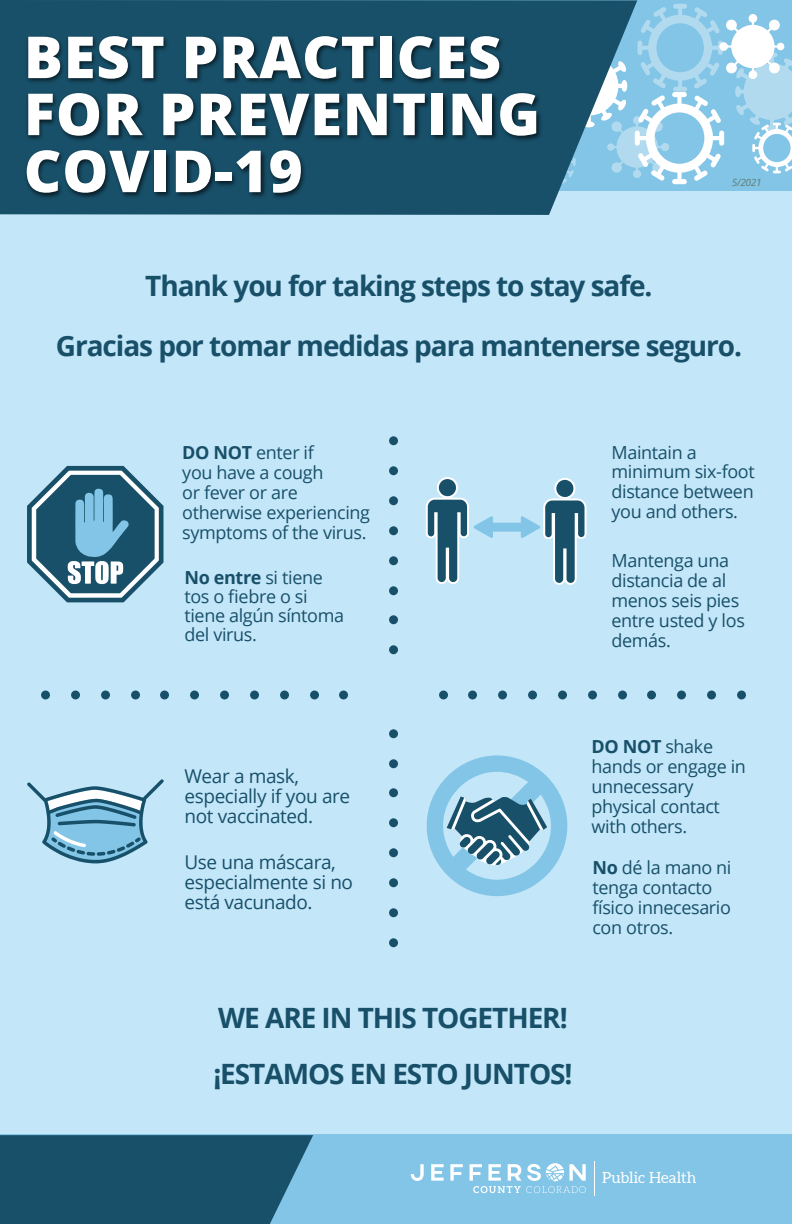
<style>
.page{position:relative;width:792px;height:1224px;background:#fff}
.page>*{position:absolute;margin:0;border:0;box-sizing:border-box;transform-origin:0 0}
.t1{font:800 58px/57px "Open Sans";letter-spacing:.015em;color:#fff}
.t2{font:700 28px/60px "Open Sans";letter-spacing:-.04em;color:#185069;text-align:center}
.t3{font:19px/20px "Open Sans";letter-spacing:-.02em;color:#185069}
.t4{font:18px/20px "Open Sans";letter-spacing:-.02em;color:#185069}
.t5{font:15.4px "Aleo";letter-spacing:.005em;color:#fff}
.t6{font:italic 10px "Open Sans";color:#627d76}
.s1{font-weight:700}
</style>
<div class="page">
<div style="left:0;top:1px;width:792px;height:1223px;background:#c3e6f9"></div>
<svg style="left:27px;top:779px;width:137px;height:84px"></svg>
<div style="left:0;top:1134px;width:792px;height:90px;background:#83c5e6"></div>
<svg style="left:0;top:1135px;width:313px;height:89px;background:#1f5871"></svg>
<hr style="left:594px;top:1161px;width:1px;height:34px;background:#fff">
<svg style="left:411px;top:1164px;width:13px;height:17px"></svg>
<svg style="left:431px;top:1164px;width:13px;height:17px"></svg>
<svg style="left:450px;top:1164px;width:13px;height:17px"></svg>
<svg style="left:470px;top:1163px;width:116px;height:30px"></svg>
<svg style="left:637px;top:4px;width:155px;height:182px;background:#a3d4ec"></svg>
<div style="left:339px;top:691px;width:9px;height:8px;background:#185069;border-radius:50%"></div>
<div style="left:280px;top:691px;width:9px;height:8px;background:#185069;border-radius:50%"></div>
<div style="left:250px;top:691px;width:9px;height:8px;background:#185069;border-radius:50%"></div>
<div style="left:310px;top:691px;width:9px;height:8px;background:#185069;border-radius:50%"></div>
<div style="left:190px;top:691px;width:9px;height:8px;background:#185069;border-radius:50%"></div>
<div style="left:160px;top:691px;width:9px;height:8px;background:#185069;border-radius:50%"></div>
<div style="left:220px;top:691px;width:9px;height:8px;background:#185069;border-radius:50%"></div>
<div style="left:101px;top:691px;width:9px;height:8px;background:#185069;border-radius:50%"></div>
<div style="left:71px;top:691px;width:9px;height:8px;background:#185069;border-radius:50%"></div>
<div style="left:41px;top:691px;width:9px;height:8px;background:#185069;border-radius:50%"></div>
<div style="left:131px;top:691px;width:9px;height:8px;background:#185069;border-radius:50%"></div>
<div style="left:677px;top:691px;width:9px;height:8px;background:#185069;border-radius:50%"></div>
<div style="left:647px;top:691px;width:9px;height:8px;background:#185069;border-radius:50%"></div>
<div style="left:707px;top:691px;width:9px;height:8px;background:#185069;border-radius:50%"></div>
<div style="left:737px;top:691px;width:9px;height:8px;background:#185069;border-radius:50%"></div>
<div style="left:588px;top:691px;width:9px;height:8px;background:#185069;border-radius:50%"></div>
<div style="left:558px;top:691px;width:9px;height:8px;background:#185069;border-radius:50%"></div>
<div style="left:618px;top:691px;width:9px;height:8px;background:#185069;border-radius:50%"></div>
<div style="left:498px;top:691px;width:9px;height:8px;background:#185069;border-radius:50%"></div>
<div style="left:468px;top:691px;width:9px;height:8px;background:#185069;border-radius:50%"></div>
<div style="left:528px;top:691px;width:9px;height:8px;background:#185069;border-radius:50%"></div>
<div style="left:439px;top:691px;width:9px;height:8px;background:#185069;border-radius:50%"></div>
<div style="left:0;top:0;width:637px;height:215px;background:#185069"></div>
<img style="left:19px;top:24px;width:638px;height:191px">
<svg style="left:426px;top:755px;width:142px;height:141px"></svg>
<div style="left:389px;top:645px;width:9px;height:9px;background:#185069;border-radius:50%"></div>
<div style="left:389px;top:615px;width:9px;height:9px;background:#185069;border-radius:50%"></div>
<div style="left:389px;top:556px;width:9px;height:9px;background:#185069;border-radius:50%"></div>
<div style="left:389px;top:526px;width:9px;height:9px;background:#185069;border-radius:50%"></div>
<div style="left:389px;top:586px;width:9px;height:9px;background:#185069;border-radius:50%"></div>
<div style="left:389px;top:466px;width:9px;height:9px;background:#185069;border-radius:50%"></div>
<div style="left:389px;top:436px;width:9px;height:9px;background:#185069;border-radius:50%"></div>
<div style="left:389px;top:496px;width:9px;height:9px;background:#185069;border-radius:50%"></div>
<div style="left:389px;top:908px;width:9px;height:9px;background:#185069;border-radius:50%"></div>
<div style="left:389px;top:878px;width:9px;height:9px;background:#185069;border-radius:50%"></div>
<div style="left:389px;top:938px;width:9px;height:9px;background:#185069;border-radius:50%"></div>
<div style="left:389px;top:818px;width:9px;height:9px;background:#185069;border-radius:50%"></div>
<div style="left:389px;top:788px;width:9px;height:9px;background:#185069;border-radius:50%"></div>
<div style="left:389px;top:848px;width:9px;height:9px;background:#185069;border-radius:50%"></div>
<div style="left:389px;top:729px;width:9px;height:9px;background:#185069;border-radius:50%"></div>
<div style="left:389px;top:759px;width:9px;height:9px;background:#185069;border-radius:50%"></div>
<svg style="left:425px;top:477px;width:162px;height:108px"></svg>
<svg style="left:27px;top:466px;width:136px;height:136px"></svg>
<h1 class="t1" style="left:24px;top:26px;width:518px">BEST PRACTICES<br>FOR PREVENTING<br>COVID-19</h1>
<p class="t6" style="left:732px;top:176px;width:31px">5/2021</p>
<h2 class="t2" style="left:56px;top:255px;width:688px">Thank you for taking steps to stay safe.<br>Gracias por tomar medidas para mantenerse seguro.</h2>
<p class="t4" style="left:182px;top:442px;width:189px"><span class="s1">DO NOT</span> enter if<br>you have a cough<br>or fever or are otherwise experiencing symptoms of the virus.</p>
<p class="t4" style="left:184px;top:567px;width:161px;line-height:19px"><span class="s1">No entre</span> si tiene tos o fiebre o si tiene algún síntoma del virus.</p>
<p class="t4" style="left:612px;top:442px;width:145px">Maintain a minimum six-foot distance between you and others.</p>
<p class="t4" style="left:612px;top:550px;width:135px">Mantenga una distancia de al menos seis pies entre usted y los demás.</p>
<p class="t3" style="left:184px;top:765px;width:167px">Wear a mask, especially if you are not vaccinated.</p>
<p class="t3" style="left:184px;top:851px;width:170px">Use una máscara, especialmente si no está vacunado.</p>
<p class="t4" style="left:592px;top:736px;width:156px"><span class="s1">DO NOT</span> shake hands or engage in unnecessary physical contact with others.</p>
<p class="t4" style="left:592px;top:857px;width:141px"><span class="s1">No</span> dé la mano ni tenga contacto físico innecesario con otros.</p>
<h2 class="t2" style="left:213px;top:989px;width:361px;line-height:56px;text-align:left">WE ARE IN THIS TOGETHER! ¡ESTAMOS EN ESTO JUNTOS!</h2>
<p class="t5" style="left:602px;top:1169px;width:96px">Public Health</p>
</div>
